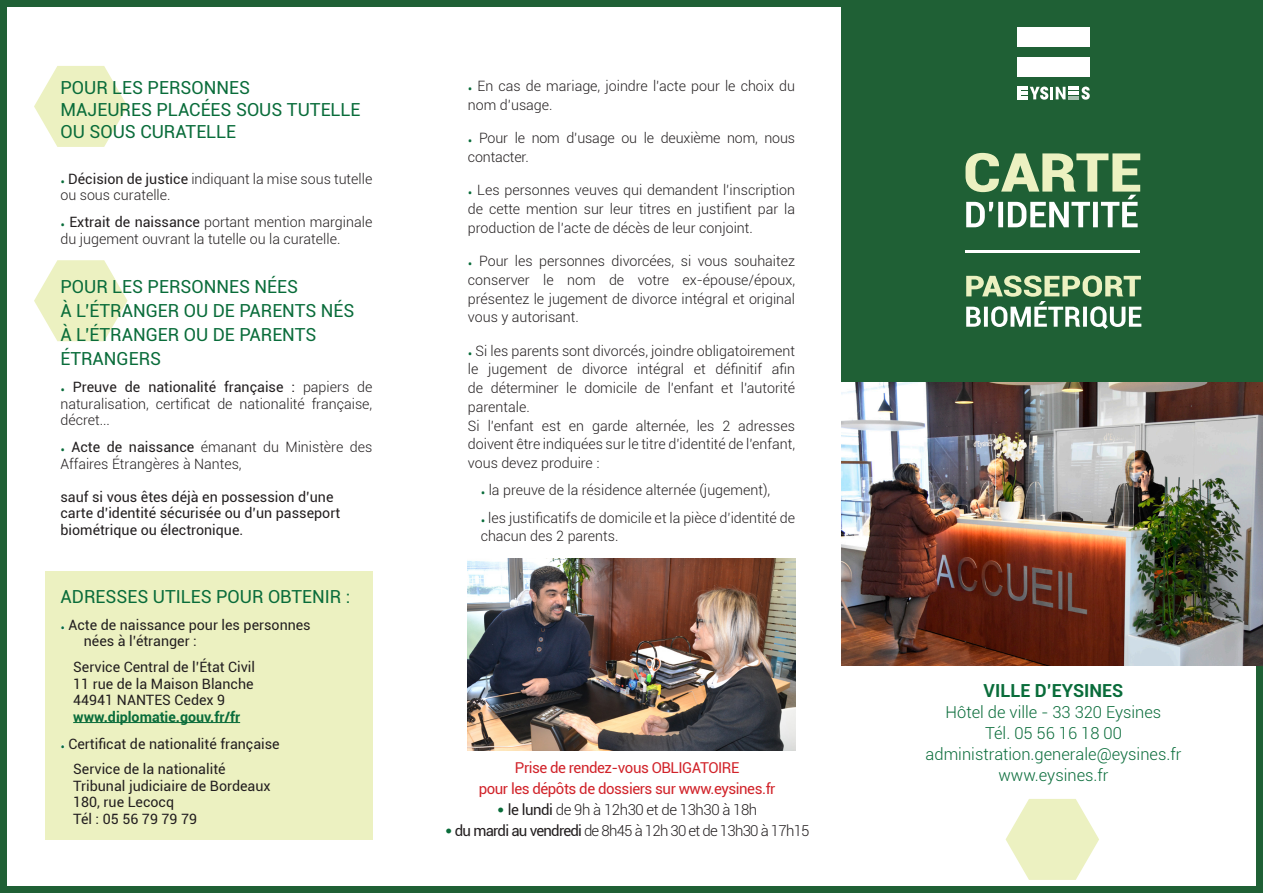
<style>
.page{position:relative;width:1263px;height:893px;background:#fff}
.page>*{position:absolute;margin:0;border:0;box-sizing:border-box;transform-origin:0 0}
.t1{font:18px/24px "Roboto";color:#096c3a}
.t2{font:700 18px "Roboto";color:#096c3a}
.t3{font:300 16.5px "Roboto";color:#096c3a}
.t4{font:15px "Roboto";letter-spacing:-.03em;color:#d1232a}
.t5{font:300 15px "Roboto";letter-spacing:-.05em;color:#231f20}
.t6{font:300 15px "Roboto";letter-spacing:-.03em;color:#231f20}
.t7{font:300 14.25px/18.8px "Roboto";color:#231f20}
.t8{font:14.25px/16.5px "Roboto";color:#231f20}
.t9{font:700 14.25px "Roboto";color:#096c3a}
.s1{color:#fff}
.s2{font-weight:400}
.s3{font-weight:300;color:#fff}
.s4{font-family:"DIN Pro";font-weight:400;color:#fff}
</style>
<div class="page">
<div style="left:842px;top:0;width:421px;height:382px;background:#1f6035"></div>
<svg style="left:34px;top:66px;width:94px;height:81px"></svg>
<svg style="left:1005px;top:799px;width:94px;height:81px"></svg>
<svg style="left:34px;top:260px;width:94px;height:81px"></svg>
<div style="left:0;top:0;width:6px;height:893px;background:#1f6035"></div>
<div style="left:1256px;top:0;width:7px;height:893px;background:#1f6035"></div>
<div style="left:774px;top:887px;width:489px;height:6px;background:#1f6035"></div>
<div style="left:0;top:887px;width:842px;height:6px;background:#1f6035"></div>
<div style="left:0;top:0;width:844px;height:6px;background:#1f6035"></div>
<div style="left:45px;top:571px;width:327px;height:268px;background:#ecf1c1"></div>
<svg style="left:965px;top:153px;width:175px;height:74px"></svg>
<svg style="left:966px;top:276px;width:175px;height:53px"></svg>
<div style="left:1017px;top:57px;width:72px;height:19px;background:#fff"></div>
<div style="left:1017px;top:28px;width:72px;height:19px;background:#fff"></div>
<svg style="left:1017px;top:87px;width:73px;height:13px"></svg>
<hr style="left:966px;top:251px;width:174px;height:2px;background:#fff">
<img style="left:842px;top:382px;width:421px;height:284px">
<img style="left:468px;top:558px;width:327px;height:193px">
<hr style="left:73px;top:722px;width:167px;height:1px;background:#096c3a">
<p class="t1" style="left:60px;top:76px;width:301px;line-height:21.6px">POUR LES PERSONNES<br>MAJEURES PLACÉES SOUS TUTELLE</p>
<p class="t1" style="left:60px;top:118px;width:177px">OU SOUS CURATELLE</p>
<p class="t7" style="left:60px;top:170px;width:313px;line-height:16.5px"><span class="s1">•</span> <span class="s2">Décision de justice</span> indiquant la mise sous tutelle ou sous curatelle.</p>
<p class="t7" style="left:60px;top:213px;width:313px;line-height:16.5px"><span class="s1">•</span> <span class="s2">Extrait de naissance</span> portant mention marginale du jugement ouvrant la tutelle ou la curatelle.</p>
<p class="t1" style="left:60px;top:274px;width:295px">POUR LES PERSONNES NÉES<br>À L’ÉTRANGER OU DE PARENTS NÉS<br>À L’ÉTRANGER OU DE PARENTS<br>ÉTRANGERS</p>
<p class="t7" style="left:60px;top:378px;width:313px;line-height:16.5px;text-align:justify"><span class="s1">•</span> <span class="s2">Preuve de nationalité française :</span> papiers de naturalisation, certificat de nationalité française, décret...</p>
<p class="t7" style="left:60px;top:438px;width:313px;line-height:16.5px"><span class="s1">•</span> <span class="s2">Acte de naissance</span> émanant du Ministère des<br>Affaires Étrangères à Nantes,</p>
<p class="t8" style="left:60px;top:488px;width:281px">sauf si vous êtes déjà en possession d’une carte d’identité sécurisée ou d’un passeport biométrique ou électronique.</p>
<p class="t1" style="left:60px;top:584px;width:291px">ADRESSES UTILES POUR OBTENIR :</p>
<p class="t8" style="left:60px;top:616px;width:252px"><span class="s3">•</span> Acte de naissance pour les personnes</p>
<p class="t8" style="left:84px;top:633px;width:114px">nées à l’étranger :</p>
<p class="t8" style="left:73px;top:658px;width:183px">Service Central de l’État Civil</p>
<p class="t8" style="left:73px;top:675px;width:182px">11 rue de la Maison Blanche</p>
<p class="t8" style="left:73px;top:691px;width:154px">44941 NANTES Cedex 9</p>
<p class="t9" style="left:73px;top:706px;width:168px">www.diplomatie.gouv.fr/fr</p>
<p class="t8" style="left:60px;top:735px;width:221px"><span class="s3">•</span> Certificat de nationalité française</p>
<p class="t8" style="left:73px;top:760px;width:154px">Service de la nationalité</p>
<p class="t8" style="left:73px;top:777px;width:199px">Tribunal judiciaire de Bordeaux</p>
<p class="t8" style="left:73px;top:793px;width:102px">180, rue Lecocq</p>
<p class="t8" style="left:73px;top:810px;width:125px">Tél : 05 56 79 79 79</p>
<p class="t7" style="left:468px;top:76px;width:329px"><span class="s1">•</span> En cas de mariage, joindre l’acte pour le choix du nom d’usage.</p>
<p class="t7" style="left:468px;top:128px;width:329px"><span class="s1">•</span> Pour le nom d’usage ou le deuxième nom, nous contacter.</p>
<p class="t7" style="left:468px;top:180px;width:329px;text-align:justify"><span class="s1">•</span> Les personnes veuves qui demandent l’inscription de cette mention sur leur titres en justifient par la production de l’acte de décès de leur conjoint.</p>
<p class="t7" style="left:468px;top:251px;width:329px;text-align:justify"><span class="s1">•</span> Pour les personnes divorcées, si vous souhaitez conserver le nom de votre ex-épouse/époux, présentez le jugement de divorce intégral et original vous y autorisant.</p>
<p class="t7" style="left:468px;top:341px;width:329px;text-align:justify"><span class="s1">•</span> Si les parents sont divorcés, joindre obligatoirement le jugement de divorce intégral et définitif afin de déterminer le domicile de l’enfant et l’autorité parentale.</p>
<p class="t7" style="left:468px;top:416px;width:329px;text-align:justify">Si l’enfant est en garde alternée, les 2 adresses doivent être indiquées sur le titre d’identité de l’enfant, vous devez produire :</p>
<p class="t7" style="left:481px;top:480px;width:291px"><span class="s1">•</span> la preuve de la résidence alternée (jugement),</p>
<p class="t7" style="left:481px;top:508px;width:316px"><span class="s1">•</span> les justificatifs de domicile et la pièce d’identité de chacun des 2 parents.</p>
<p class="t4" style="left:515px;top:758px;width:226px">Prise de rendez-vous OBLIGATOIRE</p>
<p class="t4" style="left:479px;top:779px;width:298px">pour les dépôts de dossiers sur www.eysines.fr</p>
<p class="t6" style="left:497px;top:800px;width:262px"><span class="s4">•</span> <span class="s2">le lundi</span> de 9h à 12h30 et de 13h30 à 18h</p>
<p class="t5" style="left:445px;top:821px;width:366px"><span class="s4">•</span> <span class="s2">du mardi au vendredi</span> de 8h45 à 12h 30 et de 13h30 à 17h15</p>
<p class="t2" style="left:984px;top:678px;width:141px">VILLE D’EYSINES</p>
<p class="t3" style="left:945px;top:701px;width:217px">Hôtel de ville - 33 320 Eysines</p>
<p class="t3" style="left:985px;top:722px;width:138px">Tél. 05 56 16 18 00</p>
<p class="t3" style="left:926px;top:743px;width:257px">administration.generale@eysines.fr</p>
<p class="t3" style="left:998px;top:764px;width:111px">www.eysines.fr</p>
</div>
